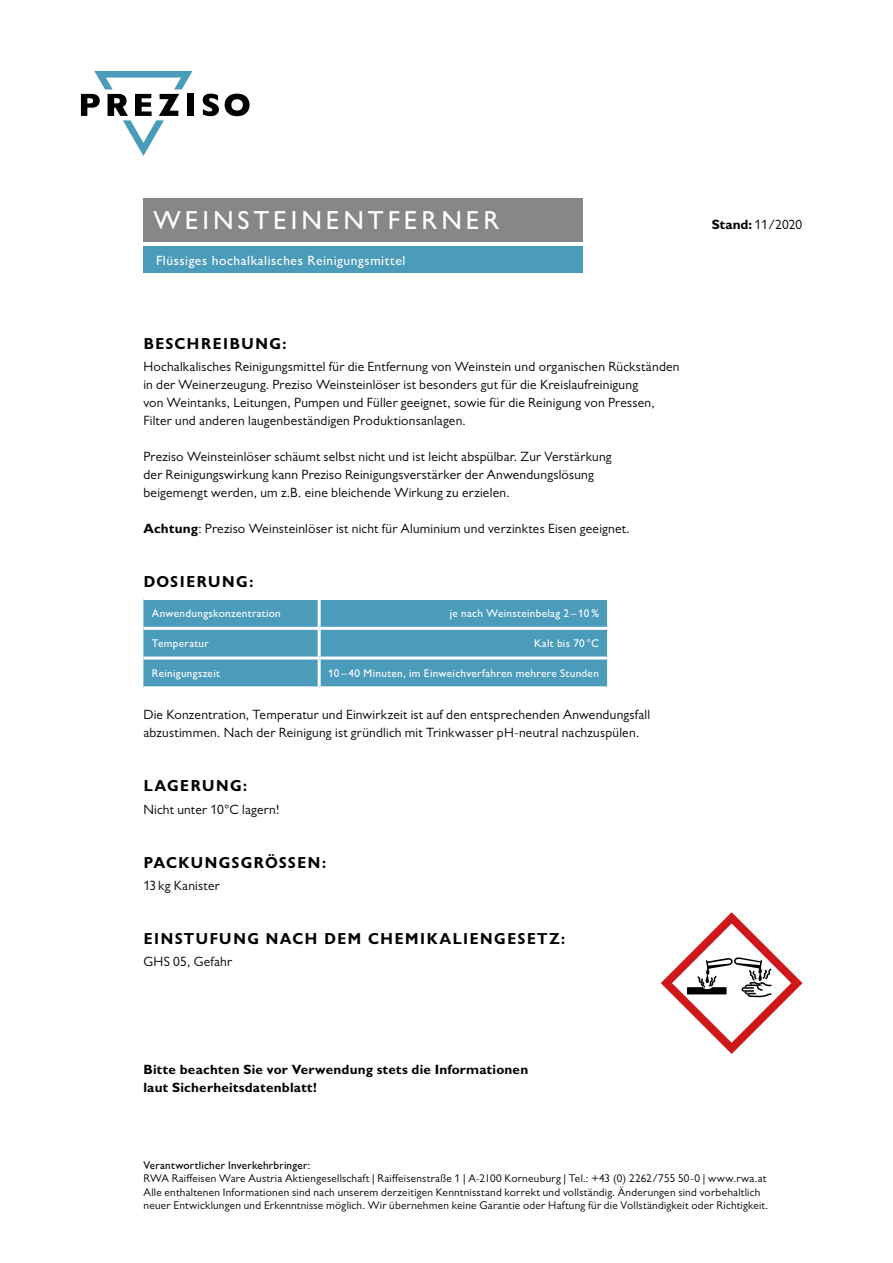
<style>
.page{position:relative;width:893px;height:1263px;background:#fff}
.page>*{position:absolute;margin:0;border:0;box-sizing:border-box;transform-origin:0 0}
.t1{font:500 26.25px "Gill Sans MT Pro";letter-spacing:.15em;color:#fff}
.t2{font:700 15.75px "Gill Sans Display MT Pro";letter-spacing:.075em;color:#000}
.t3{font:13.5px/18px "Gill Sans MT Pro";letter-spacing:.015em;color:#000}
.t4{font:700 13.5px/18px "Gill Sans MT Pro";letter-spacing:.015em;color:#000}
.t5{font:500 13.5px "Gill Sans MT Pro";letter-spacing:.04em;color:#fff}
.t6{font:11.25px/13.5px "Gill Sans MT Pro";letter-spacing:.025em;color:#000}
.t7{font:500 11.25px "Gill Sans MT Pro";letter-spacing:.025em;color:#fff}
.t8{font:500 11.25px "Gill Sans MT Pro";letter-spacing:.02em;color:#000}
.s1{font-weight:700}
</style>
<div class="page">
<div style="left:143px;top:199px;width:440px;height:43px;background:#878787"></div>
<div style="left:187px;top:94px;width:7px;height:22px;background:#000"></div>
<svg style="left:203px;top:94px;width:16px;height:22px"></svg>
<svg style="left:225px;top:94px;width:25px;height:22px"></svg>
<svg style="left:81px;top:71px;width:111px;height:85px"></svg>
<div style="left:143px;top:247px;width:440px;height:26px;background:#4b9bbb"></div>
<div style="left:143px;top:600px;width:464px;height:86px;background:#4b9bbb"></div>
<hr style="left:143px;top:627px;width:176px;height:3px;background:#fff">
<hr style="left:319px;top:627px;width:291px;height:3px;background:#fff">
<hr style="left:143px;top:656px;width:176px;height:3px;background:#fff">
<hr style="left:319px;top:656px;width:291px;height:3px;background:#fff">
<hr style="left:318px;top:600px;width:3px;height:27px;background:#fff">
<hr style="left:318px;top:630px;width:3px;height:26px;background:#fff">
<hr style="left:318px;top:659px;width:3px;height:27px;background:#fff">
<svg style="left:661px;top:912px;width:141px;height:142px"></svg>
<h1 class="t1" style="left:154px;top:205px;width:347px">WEINSTEINENTFERNER</h1>
<p class="t4" style="left:710px;top:215px;width:23px">Sta</p>
<p class="t3" style="left:754px;top:215px;width:15px">06</p>
<p class="t3" style="left:789px;top:215px;width:15px">14</p>
<p class="t3" style="left:712px;top:216px;width:92px"><span class="s1">Stand:</span> 11/2020</p>
<p class="t5" style="left:156px;top:252px;width:251px">Flüssiges hochalkalisches Reinigungsmittel</p>
<p class="t2" style="left:143px;top:334px;width:144px">BESCHREIBUNG:</p>
<p class="t3" style="left:143px;top:357px;width:538px">Hochalkalisches Reinigungsmittel für die Entfernung von Weinstein und organischen Rückständen in der Weinerzeugung. Preziso Weinsteinlöser ist besonders gut für die Kreislaufreinigung<br>von Weintanks, Leitungen, Pumpen und Füller geeignet, sowie für die Reinigung von Pressen, Filter und anderen laugenbeständigen Produktionsanlagen.</p>
<p class="t3" style="left:143px;top:447px;width:470px">Preziso Weinsteinlöser schäumt selbst nicht und ist leicht abspülbar. Zur Verstärkung der Reinigungswirkung kann Preziso Reinigungsverstärker der Anwendungslösung beigemengt werden, um z.B. eine bleichende Wirkung zu erzielen.</p>
<p class="t3" style="left:143px;top:519px;width:488px"><span class="s1">Achtung</span>: Preziso Weinsteinlöser ist nicht für Aluminium und verzinktes Eisen geeignet.</p>
<p class="t2" style="left:143px;top:572px;width:111px">DOSIERUNG:</p>
<p class="t7" style="left:152px;top:607px;width:131px">Anwendungskonzentration</p>
<p class="t7" style="left:450px;top:607px;width:151px">je nach Weinsteinbelag 2 – 10 %</p>
<p class="t7" style="left:152px;top:636px;width:58px">Temperatur</p>
<p class="t7" style="left:534px;top:636px;width:66px">Kalt bis 70 °C</p>
<p class="t7" style="left:152px;top:666px;width:70px">Reinigungszeit</p>
<p class="t7" style="left:328px;top:666px;width:272px">10 – 40 Minuten, im Einweichverfahren mehrere Stunden</p>
<p class="t3" style="left:143px;top:706px;width:508px">Die Konzentration, Temperatur und Einwirkzeit ist auf den entsprechenden Anwendungsfall abzustimmen. Nach der Reinigung ist gründlich mit Trinkwasser pH-neutral nachzuspülen.</p>
<p class="t2" style="left:143px;top:777px;width:105px">LAGERUNG:</p>
<p class="t3" style="left:143px;top:800px;width:137px">Nicht unter 10°C lagern!</p>
<p class="t2" style="left:143px;top:853px;width:184px">PACKUNGSGRÖSSEN:</p>
<p class="t3" style="left:143px;top:876px;width:78px">13kg Kanister</p>
<p class="t2" style="left:143px;top:929px;width:423px">EINSTUFUNG NACH DEM CHEMIKALIENGESETZ:</p>
<p class="t3" style="left:143px;top:952px;width:90px">GHS 05, Gefahr</p>
<p class="t4" style="left:143px;top:1060px;width:386px">Bitte beachten Sie vor Verwendung stets die Informationen laut Sicherheitsdatenblatt!</p>
<p class="t8" style="left:144px;top:1158px;width:168px">Verantwortlicher Inverkehrbringer:</p>
<p class="t6" style="left:144px;top:1171px;width:626px">RWA Raiffeisen Ware Austria Aktiengesellschaft | Raiffeisenstraße 1 | A-2100 Korneuburg | Tel.: +43 (0) 2262/755 50-0 | www.rwa.at<br>Alle enthaltenen Informationen sind nach unserem derzeitigen Kenntnisstand korrekt und vollständig. Änderungen sind vorbehaltlich neuer Entwicklungen und Erkenntnisse möglich. Wir übernehmen keine Garantie oder Haftung für die Vollständigkeit oder Richtigkeit.</p>
<p class="t6" style="left:186px;top:1171px;width:4px">f</p>
<p class="t6" style="left:377px;top:1171px;width:332px">W enerbergstraße 3 | A-1100 Wien Tel. +43/1/605 15-0 | www.rwa.at</p>
</div>
